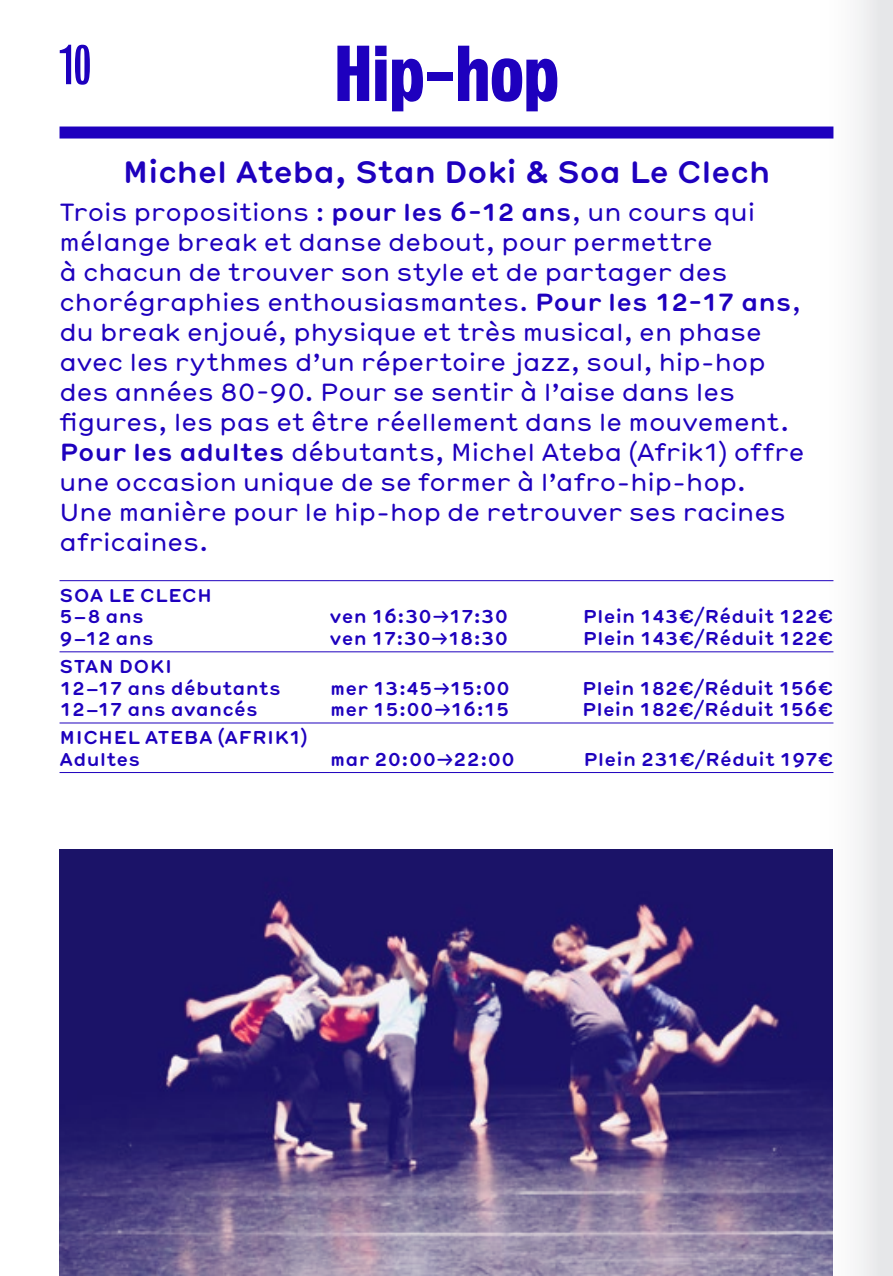
<style>
.page{position:relative;width:893px;height:1276px;background:#fff}
.page>*{position:absolute;margin:0;border:0;box-sizing:border-box;transform-origin:0 0}
.t1{font:700 72px "Bureau Grot Cond";color:#1e00be}
.t2{font:51px "Bureau Grot Comp";color:#1e00be}
.t3{font:700 30px "Hermes";letter-spacing:-.02em;color:#1e00be}
.t4{font:24px/30px "Hermes";color:#1e00be}
.t5{font:700 18px/21.6px "Hermes";letter-spacing:.01em;color:#1e00be}
.t6{font:700 18px/21.6px "Hermes";letter-spacing:-.035em;color:#1e00be}
.s1{font-weight:700}
</style>
<div class="page">
<div style="left:725px;top:0;width:168px;height:1276px;background:linear-gradient(to right,#fff,#eeeff0)"></div>
<div style="left:60px;top:126px;width:773px;height:12px;background:#1e00be"></div>
<hr style="left:60px;top:580px;width:270px;height:1px;background:#1e00be">
<hr style="left:330px;top:580px;width:233px;height:1px;background:#1e00be">
<hr style="left:563px;top:580px;width:270px;height:1px;background:#1e00be">
<hr style="left:60px;top:651px;width:270px;height:1px;background:#1e00be">
<hr style="left:330px;top:651px;width:233px;height:1px;background:#1e00be">
<hr style="left:563px;top:651px;width:270px;height:1px;background:#1e00be">
<hr style="left:60px;top:722px;width:270px;height:1px;background:#1e00be">
<hr style="left:330px;top:722px;width:233px;height:1px;background:#1e00be">
<hr style="left:563px;top:722px;width:270px;height:1px;background:#1e00be">
<hr style="left:60px;top:772px;width:270px;height:1px;background:#1e00be">
<hr style="left:330px;top:772px;width:233px;height:1px;background:#1e00be">
<hr style="left:563px;top:772px;width:270px;height:1px;background:#1e00be">
<img style="left:60px;top:849px;width:773px;height:427px">
<h2 class="t2" style="left:60px;top:37px;width:33px">10</h2>
<h1 class="t1" style="left:334px;top:32px;width:226px">Hip-hop</h1>
<p class="t3" style="left:122px;top:149px;width:650px">Michel Ateba, Stan Doki &amp; Soa Le Clech</p>
<p class="t4" style="left:60px;top:196px;width:746px">Trois propositions : <span class="s1">pour les 6-12 ans</span>, un cours qui mélange break et danse debout, pour permettre<br>à chacun de trouver son style et de partager des chorégraphies enthousiasmantes. <span class="s1">Pour les 12-17 ans</span>, du break enjoué, physique et très musical, en phase avec les rythmes d’un répertoire jazz, soul, hip-hop des années 80-90. Pour se sentir à l’aise dans les figures, les pas et être réellement dans le mouvement.<br><span class="s1">Pour les adultes</span> débutants, Michel Ateba (Afrik1) offre une occasion unique de se former à l’afro-hip-hop.<br>Une manière pour le hip-hop de retrouver ses racines africaines.</p>
<p class="t5" style="left:60px;top:583px;width:154px">SOA LE CLECH<br>5 – 8 ans<br>9 –12 ans</p>
<p class="t5" style="left:330px;top:605px;width:180px">ven 16:30-&gt;17:30 ven 17:30-&gt;18:30</p>
<p class="t5" style="left:583px;top:605px;width:252px">Plein 143€/Réduit 122€<br>Plein 143€/Réduit 122€</p>
<p class="t5" style="left:60px;top:654px;width:223px">STAN DOKI<br>12 –17 ans débutants<br>12 –17 ans avancés</p>
<p class="t5" style="left:60px;top:725px;width:250px">MICHEL ATEBA (AFRIK1)<br>Adultes</p>
<p class="t6" style="left:330px;top:676px;width:181px">mer 13:45-&gt;15:00 mer 15:00-&gt;16:15</p>
<p class="t5" style="left:582px;top:676px;width:253px">Plein 182€/Réduit 156€<br>Plein 182€/Réduit 156€</p>
<p class="t5" style="left:330px;top:747px;width:186px">mar 20:00-&gt;22:00</p>
<p class="t5" style="left:584px;top:747px;width:251px">Plein 231€/Réduit 197€</p>
</div>
